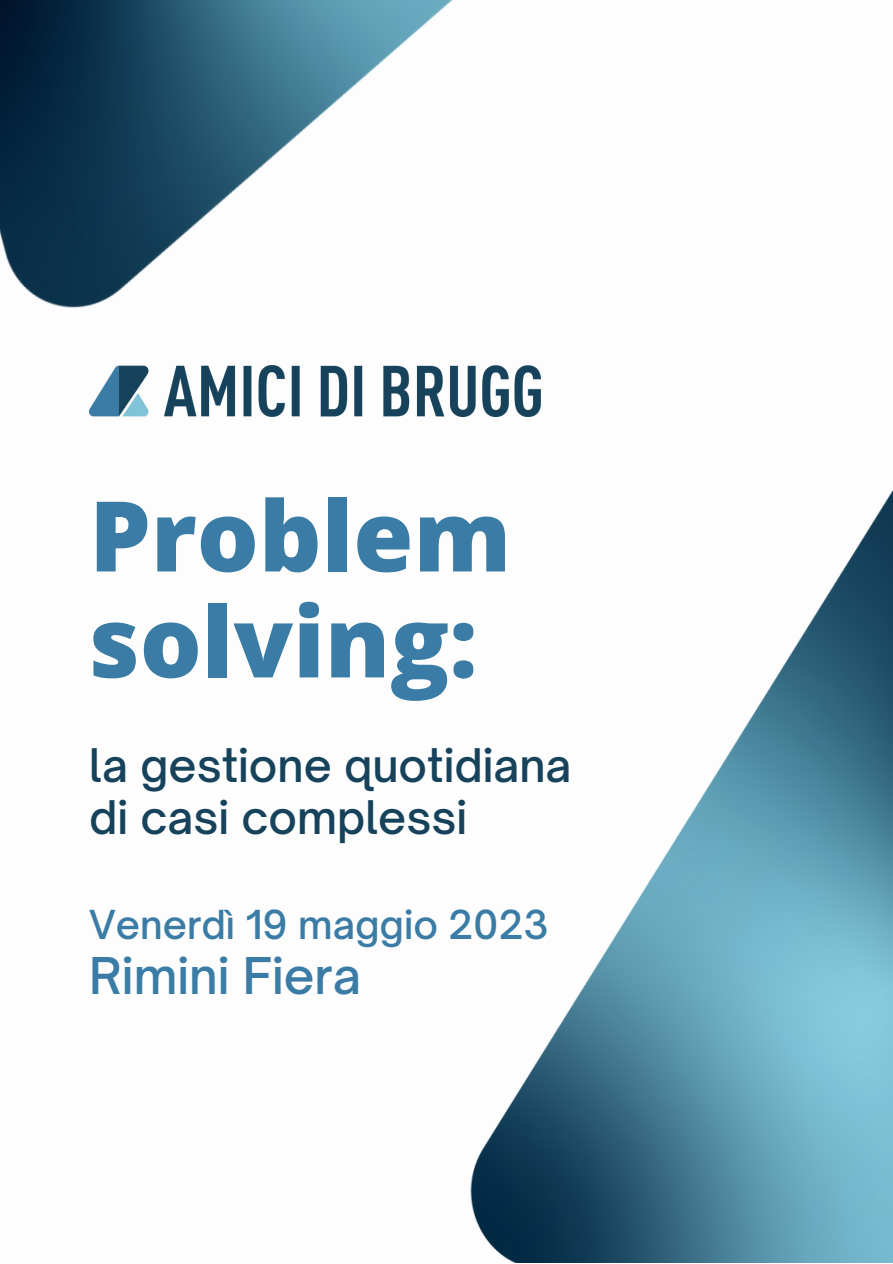
<style>
.page{position:relative;width:893px;height:1264px;background:#fff}
.page>*{position:absolute;margin:0;border:0;box-sizing:border-box;transform-origin:0 0}
.t1{font:800 97.5px "Open Sans";color:#3a7ca5}
.t2{font:500 48.45px "Open Sauce One";color:#3a7ca5}
.t3{font:500 44.25px "Open Sauce One";color:#16425b}
.t4{font:500 38.25px "Open Sauce One";color:#3a7ca5}
</style>
<div class="page">
<img style="left:470px;top:491px;width:422px;height:771px">
<img style="left:0;top:0;width:541px;height:410px">
<img style="left:89px;top:365px;width:451px;height:52px">
<p class="t1" style="left:89px;top:467px;width:423px">Problem</p>
<p class="t1" style="left:89px;top:573px;width:390px">solving:</p>
<p class="t3" style="left:89px;top:737px;width:483px">la gestione quotidiana</p>
<p class="t3" style="left:89px;top:789px;width:379px">di casi complessi</p>
<p class="t4" style="left:89px;top:900px;width:461px">Venerdì 19 maggio 2023</p>
<p class="t2" style="left:89px;top:945px;width:273px">Rimini Fiera</p>
</div>
